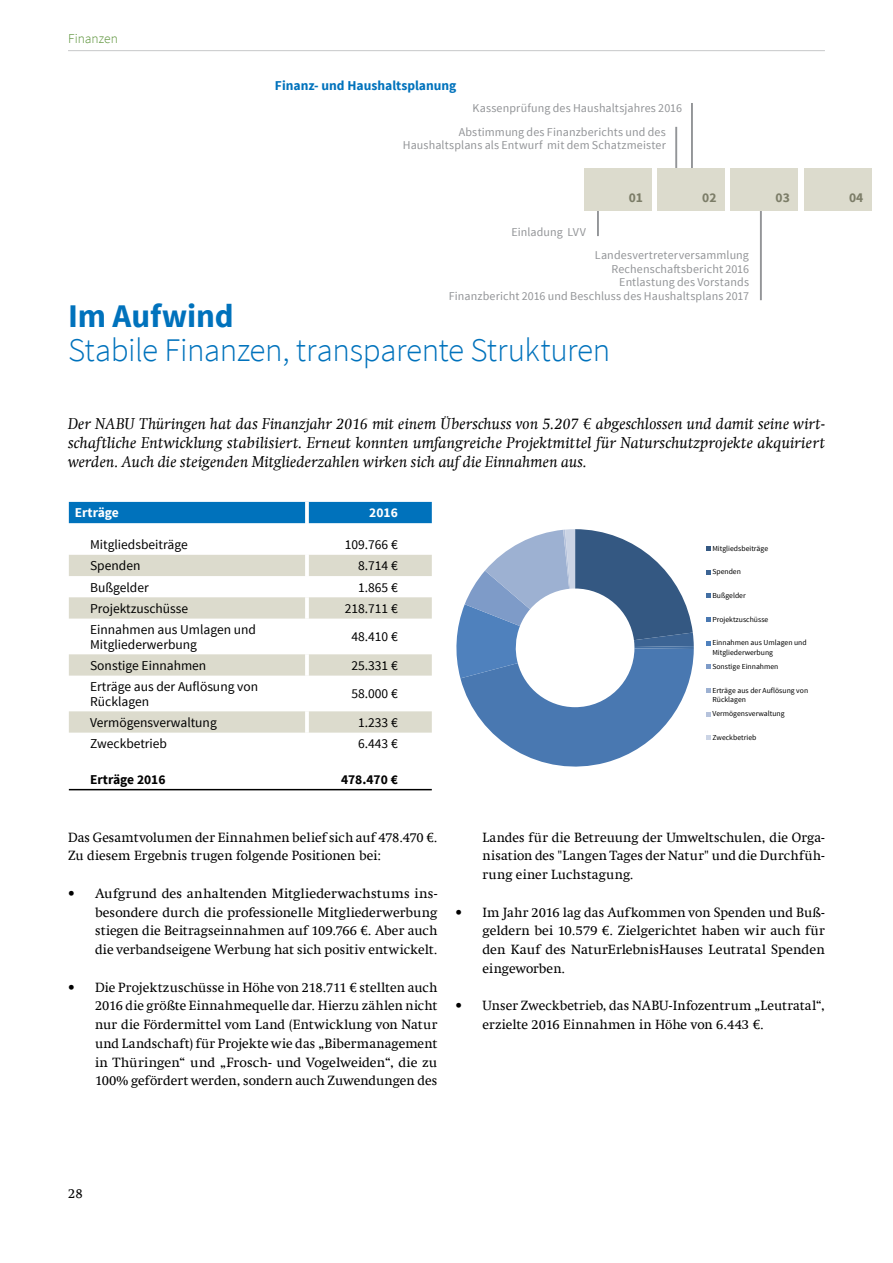
<style>
.page{position:relative;width:893px;height:1263px;background:#fff}
.page>*{position:absolute;margin:0;border:0;box-sizing:border-box;transform-origin:0 0}
.t1{font:300 33px "Source Sans Pro";letter-spacing:-.015em;color:#0072bc}
.t2{font:700 33px "Source Sans Pro";letter-spacing:-.005em;color:#0072bc}
.t3{font:italic 15.75px/18.8px "Swift Com";letter-spacing:.01em;color:#000;text-align:justify}
.t4{font:13.5px/18.8px "Swift Com";letter-spacing:.005em;color:#000;text-align:justify}
.t5{font:13.5px/15px "Source Sans Pro";color:#000}
.t6{font:700 13.5px "Source Sans Pro";color:#0072bc}
.t7{font:700 13.5px "Source Sans Pro";color:#000}
.t8{font:700 13.5px "Source Sans Pro";color:#fff}
.t9{font:300 13.5px "Source Sans Pro";color:#579034}
.t10{font:700 13.5px "Source Sans Pro";color:#7c7d68}
.t11{font:12px/13.5px "Source Sans Pro";letter-spacing:.01em;color:#939598;text-align:right}
.t12{font:7.65px/9.6px "Source Sans Pro";color:#000}
</style>
<div class="page">
<hr style="left:68px;top:50px;width:757px;height:1px;background:#c7c8ca">
<svg style="left:456px;top:529px;width:255px;height:238px"></svg>
<div style="left:69px;top:502px;width:363px;height:21px;background:#0072bc"></div>
<svg style="left:69px;top:555px;width:363px;height:178px"></svg>
<svg style="left:305px;top:502px;width:4px;height:21px"></svg>
<hr style="left:305px;top:555px;width:4px;height:21px;background:#fff">
<hr style="left:305px;top:576px;width:4px;height:21px;background:#fff">
<hr style="left:305px;top:597px;width:4px;height:22px;background:#fff">
<hr style="left:305px;top:619px;width:4px;height:35px;background:#fff">
<hr style="left:305px;top:654px;width:4px;height:22px;background:#fff">
<hr style="left:305px;top:676px;width:4px;height:35px;background:#fff">
<hr style="left:305px;top:711px;width:4px;height:22px;background:#fff">
<hr style="left:69px;top:789px;width:238px;height:1px;background:#000">
<hr style="left:307px;top:789px;width:125px;height:1px;background:#000">
<hr style="left:597px;top:198px;width:2px;height:38px;background:#939598">
<hr style="left:691px;top:103px;width:2px;height:103px;background:#939598">
<hr style="left:760px;top:206px;width:2px;height:94px;background:#939598">
<hr style="left:675px;top:127px;width:2px;height:65px;background:#939598">
<div style="left:584px;top:168px;width:68px;height:42px;background:#dcdbcd"></div>
<div style="left:657px;top:168px;width:68px;height:42px;background:#dcdbcd"></div>
<div style="left:730px;top:168px;width:68px;height:42px;background:#dcdbcd"></div>
<div style="left:804px;top:168px;width:68px;height:42px;background:#dcdbcd"></div>
<p class="t9" style="left:68px;top:30px;width:52px">Finanzen</p>
<p class="t6" style="left:275px;top:77px;width:183px">Finanz- und Haushaltsplanung</p>
<p class="t11" style="left:473px;top:101px;width:211px">Kassenprüfung des Haushaltsjahres 2016</p>
<p class="t11" style="left:403px;top:125px;width:265px">Abstimmung des Finanzberichts und des<br>Haushaltsplans als Entwurf mit dem Schatzmeister</p>
<p class="t11" style="left:511px;top:225px;width:76px">Einladung LVV</p>
<p class="t10" style="left:629px;top:189px;width:16px">01</p>
<p class="t10" style="left:702px;top:189px;width:16px">02</p>
<p class="t10" style="left:776px;top:189px;width:16px">03</p>
<p class="t10" style="left:849px;top:189px;width:16px">04</p>
<p class="t11" style="left:449px;top:249px;width:302px">Landesvertreterversammlung<br>Rechenschaftsbericht 2016<br>Entlastung des Vorstands<br>Finanzbericht 2016 und Beschluss des Haushaltsplans 2017</p>
<h1 class="t2" style="left:68px;top:295px;width:167px">Im Aufwind</h1>
<h1 class="t1" style="left:68px;top:330px;width:544px">Stabile Finanzen, transparente Strukturen</h1>
<p class="t3" style="left:68px;top:414px;width:758px">Der NABU Thüringen hat das Finanzjahr 2016 mit einem Überschuss von 5.207 € abgeschlossen und damit seine wirt&shy;schaftliche Entwicklung stabilisiert. Erneut konnten umfangreiche Projektmittel für Naturschutzprojekte akquiriert werden. Auch die steigenden Mitgliederzahlen wirken sich auf die Einnahmen aus.</p>
<p class="t8" style="left:75px;top:504px;width:46px">Erträge</p>
<p class="t8" style="left:369px;top:504px;width:30px">2016</p>
<p class="t5" style="left:90px;top:537px;width:99px">Mitgliedsbeiträge</p>
<p class="t5" style="left:345px;top:537px;width:55px">109.766 €</p>
<p class="t5" style="left:90px;top:558px;width:52px">Spenden</p>
<p class="t5" style="left:358px;top:558px;width:41px">8.714 €</p>
<p class="t5" style="left:90px;top:580px;width:60px">Bußgelder</p>
<p class="t5" style="left:358px;top:580px;width:41px">1.865 €</p>
<p class="t5" style="left:90px;top:601px;width:100px">Projektzuschüsse</p>
<p class="t5" style="left:345px;top:601px;width:55px">218.711 €</p>
<p class="t5" style="left:90px;top:622px;width:167px">Einnahmen aus Umlagen und<br>Mitgliederwerbung</p>
<p class="t5" style="left:351px;top:629px;width:48px">48.410 €</p>
<p class="t5" style="left:90px;top:658px;width:118px">Sonstige Einnahmen</p>
<p class="t5" style="left:351px;top:658px;width:48px">25.331 €</p>
<p class="t5" style="left:90px;top:679px;width:170px">Erträge aus der Auflösung von<br>Rücklagen</p>
<p class="t5" style="left:351px;top:686px;width:48px">58.000 €</p>
<p class="t5" style="left:90px;top:715px;width:128px">Vermögensverwaltung</p>
<p class="t5" style="left:358px;top:715px;width:41px">1.233 €</p>
<p class="t5" style="left:90px;top:736px;width:78px">Zweckbetrieb</p>
<p class="t5" style="left:358px;top:736px;width:41px">6.443 €</p>
<p class="t7" style="left:90px;top:771px;width:77px">Erträge 2016</p>
<p class="t7" style="left:341px;top:771px;width:58px">478.470 €</p>
<p class="t4" style="left:68px;top:828px;width:371px">Das Gesamtvolumen der Einnahmen belief sich auf 478.470 €.<br>Zu diesem Ergebnis trugen folgende Positionen bei:</p>
<p class="t4" style="left:95px;top:884px;width:344px;text-indent:-27px">• Aufgrund des anhaltenden Mitgliederwachstums ins&shy;besondere durch die professionelle Mitgliederwerbung stiegen die Beitragseinnahmen auf 109.766 €. Aber auch die verbandseigene Werbung hat sich positiv entwickelt.</p>
<p class="t4" style="left:95px;top:978px;width:344px;text-indent:-27px">• Die Projektzuschüsse in Höhe von 218.711 € stellten auch 2016 die größte Einnahmequelle dar. Hierzu zählen nicht nur die Fördermittel vom Land (Entwicklung von Natur und Landschaft) für Projekte wie das „Bibermanagement in Thüringen“ und „Frosch- und Vogelweiden“, die zu 100% gefördert werden, sondern auch Zuwendungen des</p>
<p class="t12" style="left:712px;top:543px;width:57px">Mitgliedsbeiträge</p>
<p class="t12" style="left:712px;top:567px;width:30px">Spenden</p>
<p class="t12" style="left:712px;top:591px;width:35px">Bußgelder</p>
<p class="t12" style="left:712px;top:614px;width:58px">Projektzuschüsse</p>
<p class="t12" style="left:712px;top:638px;width:96px">Einnahmen aus Umlagen und<br>Mitgliederwerbung</p>
<p class="t12" style="left:712px;top:662px;width:68px">Sonstige Einnahmen</p>
<p class="t12" style="left:712px;top:685px;width:97px">Erträge aus der Auflösung von<br>Rücklagen</p>
<p class="t12" style="left:712px;top:709px;width:74px">Vermögensverwaltung</p>
<p class="t12" style="left:712px;top:733px;width:45px">Zweckbetrieb</p>
<p class="t4" style="left:482px;top:828px;width:344px">Landes für die Betreuung der Umweltschulen, die Orga&shy;nisation des "Langen Tages der Natur" und die Durchfüh&shy;rung einer Luchstagung.</p>
<p class="t4" style="left:482px;top:903px;width:344px;text-indent:-27px">• Im Jahr 2016 lag das Aufkommen von Spenden und Buß&shy;geldern bei 10.579 €. Zielgerichtet haben wir auch für den Kauf des NaturErlebnisHauses Leutratal Spenden eingeworben.</p>
<p class="t4" style="left:482px;top:996px;width:344px;text-indent:-27px">• Unser Zweckbetrieb, das NABU-Infozentrum „Leutratal“, erzielte 2016 Einnahmen in Höhe von 6.443 €.</p>
<p class="t4" style="left:68px;top:1184px;width:16px">28</p>
</div>
